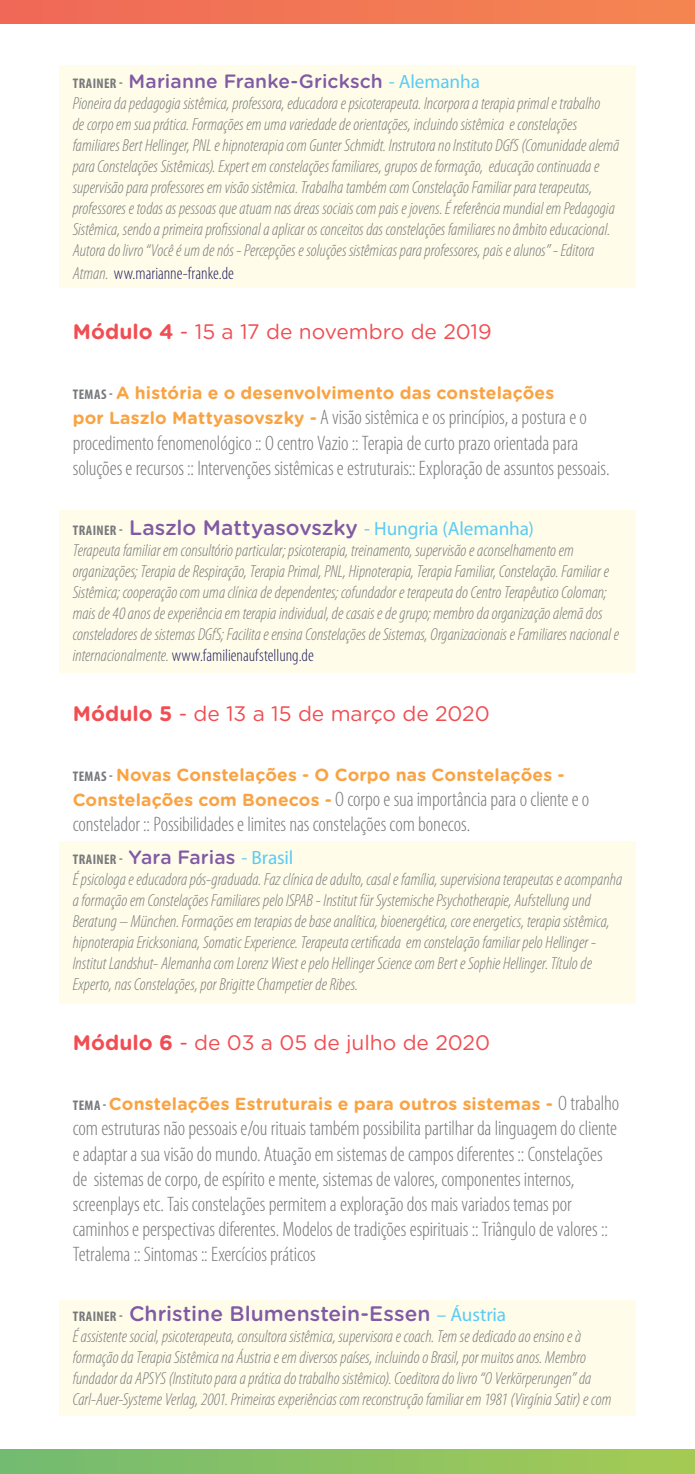
<style>
.page{position:relative;width:695px;height:1474px;background:#fff}
.page>*{position:absolute;margin:0;border:0;box-sizing:border-box;transform-origin:0 0}
.t1{font:300 condensed 21px/25.2px "Myriad Pro";letter-spacing:-.005em;color:#77787b}
.t2{font:500 21px "Gotham Rounded";color:#815aa5}
.t3{font:21px "Gotham Rounded";letter-spacing:-.005em;color:#f04e53}
.t4{font:500 19.25px "Gotham Rounded";letter-spacing:.01em;color:#815aa5}
.t5{font:italic 300 condensed 17.5px/21px "Myriad Pro";color:#77787b}
.t6{font:700 17.5px "Gotham Rounded";letter-spacing:.01em;color:#f9a343}
.t7{font:300 condensed 17.5px "Myriad Pro";color:#262262}
.s1{font-family:"Myriad Pro";font-weight:700;font-stretch:condensed;font-size:14px;color:#77787b}
.s2{font-family:"Myriad Pro";font-weight:400;color:#5bcbf5}
.s3{font-style:italic;color:#77787b}
.s4{font-weight:700}
.s5{font-family:"Myriad Pro";font-stretch:condensed;font-size:14px;color:#77787b}
.s6{font-family:"Gotham Rounded";font-weight:700;font-stretch:normal;font-size:17.5px;color:#f9a343}
.s7{font-family:"Myriad Pro";font-weight:400;font-size:19.25px;color:#5bcbf5}
.s8{font-style:normal;color:#262262}
.s9{font-family:"Myriad Pro";font-weight:300;font-stretch:condensed;font-size:21px;color:#77787b}
</style>
<div class="page">
<div style="left:59px;top:65px;width:576px;height:223px;background:#fffde9"></div>
<div style="left:59px;top:510px;width:576px;height:163px;background:#fffde9"></div>
<div style="left:59px;top:840px;width:576px;height:163px;background:#fffde9"></div>
<div style="left:59px;top:1300px;width:576px;height:115px;background:#fffde9"></div>
<div style="left:0;top:0;width:694px;height:24px;background:linear-gradient(to right,#f06858,#f48651)"></div>
<div style="left:0;top:1449px;width:694px;height:24px;background:linear-gradient(to right,#73bb72,#a6cb54)"></div>
<p class="t4" style="left:73px;top:68px;width:408px"><span class="s1">TRAINER -</span> Marianne Franke-Gricksch <span class="s2">- Alemanha</span></p>
<p class="t5" style="left:73px;top:93px;width:548px">Pioneira da pedagogia sistêmica, professora, educadora e psicoterapeuta. Incorpora a terapia primal e trabalho<br>de corpo em sua prática. Formações em uma variedade de orientações, incluindo sistêmica e constelações familiares Bert Hellinger, PNL e hipnoterapia com Gunter Schmidt. Instrutora no Instituto DGfS (Comunidade alemã para Constelações Sistêmicas). Expert em constelações familiares, grupos de formação, educação continuada e supervisão para professores em visão sistêmica. Trabalha também com Constelação Familiar para terapeutas, professores e todas as pessoas que atuam nas áreas sociais com pais e jovens. É referência mundial em Pedagogia Sistêmica, sendo a primeira profissional a aplicar os conceitos das constelações familiares no âmbito educacional.<br>Autora do livro “Você é um de nós - Percepções e soluções sistêmicas para professores, pais e alunos” - Editora</p>
<p class="t7" style="left:73px;top:264px;width:163px"><span class="s3">Atman.</span> ww.marianne-franke.de</p>
<p class="t3" style="left:73px;top:317px;width:420px"><span class="s4">Módulo 4</span> - 15 a 17 de novembro de 2019</p>
<p class="t6" style="left:73px;top:380px;width:482px"><span class="s5">TEMAS -</span> A história e o desenvolvimento das constelações</p>
<p class="t1" style="left:73px;top:405px;width:538px"><span class="s6">por Laszlo Mattyasovszky -</span> A visão sistêmica e os princípios, a postura e o procedimento fenomenológico :: O centro Vazio :: Terapia de curto prazo orientada para soluções e recursos :: Intervenções sistêmicas e estruturais:: Exploração de assuntos pessoais.</p>
<p class="t2" style="left:73px;top:512px;width:462px"><span class="s1">TRAINER -</span> Laszlo Mattyasovszky <span class="s7">- Hungria (Alemanha)</span></p>
<p class="t5" style="left:73px;top:540px;width:548px">Terapeuta familiar em consultório particular; psicoterapia, treinamento, supervisão e aconselhamento em organizações; Terapia de Respiração, Terapia Primal, PNL, Hipnoterapia, Terapia Familiar, Constelação. Familiar e Sistêmica; cooperação com uma clínica de dependentes; cofundador e terapeuta do Centro Terapêutico Coloman; mais de 40 anos de experiência em terapia individual, de casais e de grupo; membro da organização alemã dos consteladores de sistemas DGfS; Facilita e ensina Constelações de Sistemas, Organizacionais e Familiares nacional e internacionalmente. <span class="s8">www.familienaufstellung.de</span></p>
<p class="t3" style="left:73px;top:699px;width:418px"><span class="s4">Módulo 5</span> - de 13 a 15 de março de 2020</p>
<p class="t6" style="left:73px;top:761px;width:493px"><span class="s5">TEMAS -</span> Novas Constelações - O Corpo nas Constelações -</p>
<p class="t1" style="left:73px;top:787px;width:518px"><span class="s6">Constelações com Bonecos -</span> O corpo e sua importância para o cliente e o constelador :: Possibilidades e limites nas constelações com bonecos.</p>
<p class="t4" style="left:73px;top:843px;width:222px"><span class="s1">TRAINER -</span> Yara Farias <span class="s2">- Brasil</span></p>
<p class="t5" style="left:73px;top:869px;width:551px">É psicologa e educadora pós-graduada. Faz clínica de adulto, casal e família, supervisiona terapeutas e acompanha a formação em Constelações Familiares pelo ISPAB - Institut für Systemische Psychotherapie, Aufstellung und Beratung – München. Formações em terapias de base analítica, bioenergética, core energetics, terapia sistêmica, hipnoterapia Ericksoniana, Somatic Experience. Terapeuta certificada em constelação familiar pelo Hellinger - Institut Landshut- Alemanha com Lorenz Wiest e pelo Hellinger Science com Bert e Sophie Hellinger. Título de Experto, nas Constelações, por Brigitte Champetier de Ribes.</p>
<p class="t3" style="left:73px;top:1028px;width:419px"><span class="s4">Módulo 6</span> - de 03 a 05 de julho de 2020</p>
<p class="t6" style="left:73px;top:1091px;width:547px"><span class="s5">TEMA -</span> Constelações Estruturais e para outros sistemas - <span class="s9">O trabalho</span></p>
<p class="t1" style="left:73px;top:1116px;width:545px">com estruturas não pessoais e/ou rituais também possibilita partilhar da linguagem do cliente e adaptar a sua visão do mundo. Atuação em sistemas de campos diferentes :: Constelações de sistemas de corpo, de espírito e mente, sistemas de valores, componentes internos, screenplays etc. Tais constelações permitem a exploração dos mais variados temas por caminhos e perspectivas diferentes. Modelos de tradições espirituais :: Triângulo de valores ::<br>Tetralema :: Sintomas :: Exercícios práticos</p>
<p class="t2" style="left:73px;top:1298px;width:435px"><span class="s1">TRAINER -</span> Christine Blumenstein-Essen <span class="s7">– Áustria</span></p>
<p class="t5" style="left:73px;top:1326px;width:540px">É assistente social, psicoterapeuta, consultora sistêmica, supervisora e coach. Tem se dedicado ao ensino e à formação da Terapia Sistêmica na Áustria e em diversos países, incluindo o Brasil, por muitos anos. Membro fundador da APSYS (Instituto para a prática do trabalho sistêmico). Coeditora do livro “O Verkörperungen” da Carl-Auer-Systeme Verlag, 2001. Primeiras experiências com reconstrução familiar em 1981 (Virgínia Satir) e com</p>
</div>
